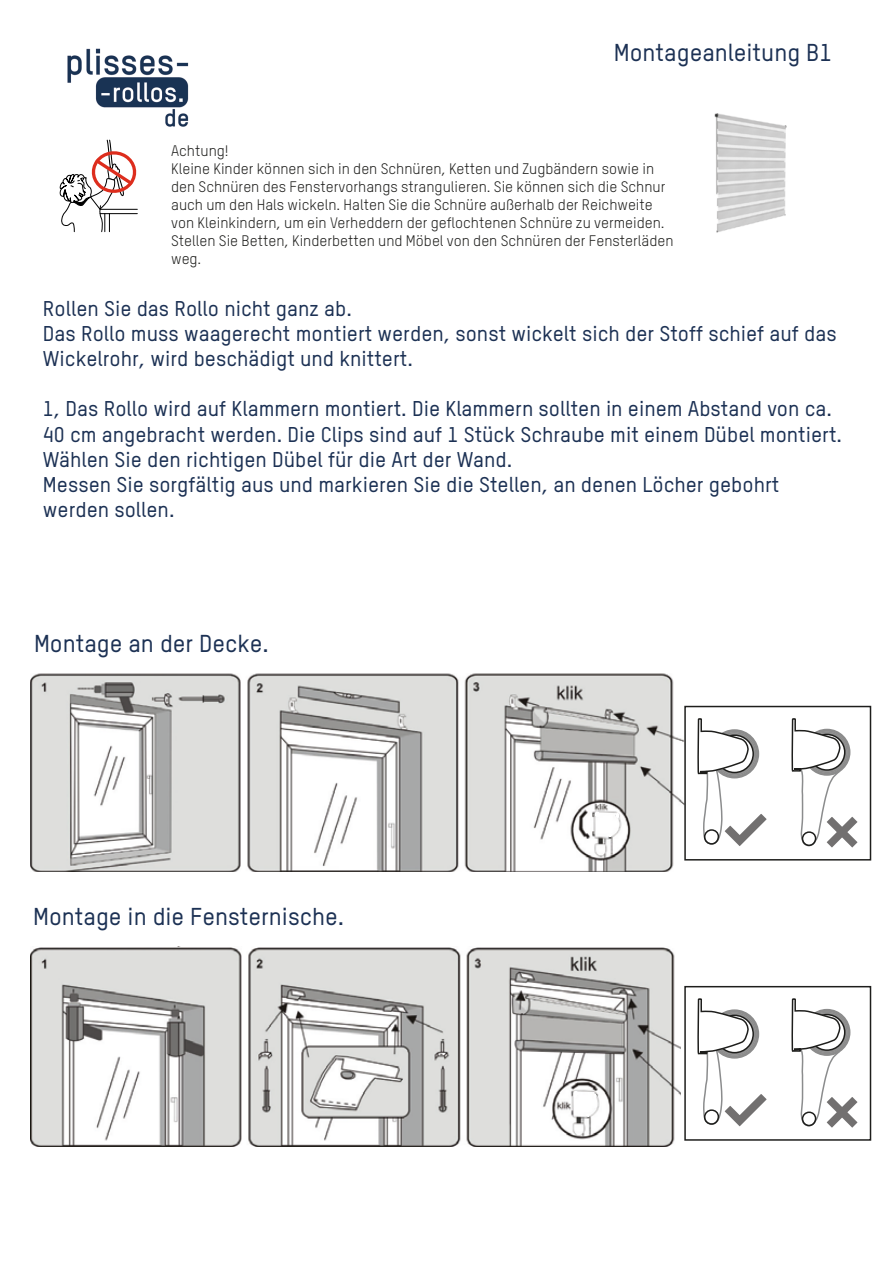
<style>
.page{position:relative;width:893px;height:1263px;background:#fff}
.page>*{position:absolute;margin:0;border:0;box-sizing:border-box;transform-origin:0 0}
.t1{font:500 24px "TSTARPRO";color:#1c3154}
.t2{font:500 21px/25.2px "TSTARPRO";color:#1c3154}
.t3{font:15px/18px "TSTARPRO";color:#1d1d1b}
</style>
<div class="page">
<img style="left:714px;top:113px;width:73px;height:120px">
<img style="left:31px;top:673px;width:655px;height:199px">
<img style="left:31px;top:946px;width:650px;height:200px">
<svg style="left:595px;top:811px;width:5px;height:6px"></svg>
<svg style="left:616px;top:813px;width:3px;height:5px"></svg>
<svg style="left:607px;top:833px;width:5px;height:4px"></svg>
<svg style="left:573px;top:1091px;width:6px;height:7px"></svg>
<svg style="left:593px;top:1093px;width:4px;height:5px"></svg>
<svg style="left:586px;top:1113px;width:4px;height:4px"></svg>
<svg style="left:697px;top:719px;width:70px;height:127px"></svg>
<svg style="left:791px;top:718px;width:66px;height:129px"></svg>
<div style="left:684px;top:706px;width:187px;height:154px;border:2px solid #1e1e1c"></div>
<svg style="left:697px;top:999px;width:70px;height:127px"></svg>
<svg style="left:791px;top:998px;width:66px;height:130px"></svg>
<div style="left:684px;top:986px;width:187px;height:155px;border:2px solid #1e1e1c"></div>
<img style="left:67px;top:48px;width:122px;height:79px">
<svg style="left:60px;top:139px;width:78px;height:93px"></svg>
<p class="t1" style="left:614px;top:37px;width:220px">Montageanleitung B1</p>
<p class="t3" style="left:171px;top:141px;width:504px">Achtung!<br>Kleine Kinder können sich in den Schnüren, Ketten und Zugbändern sowie in den Schnüren des Fenstervorhangs strangulieren. Sie können sich die Schnur auch um den Hals wickeln. Halten Sie die Schnüre außerhalb der Reichweite von Kleinkindern, um ein Verheddern der geflochtenen Schnüre zu vermeiden.<br>Stellen Sie Betten, Kinderbetten und Möbel von den Schnüren der Fensterläden weg.</p>
<p class="t2" style="left:43px;top:295px;width:795px">Rollen Sie das Rollo nicht ganz ab.<br>Das Rollo muss waagerecht montiert werden, sonst wickelt sich der Stoff schief auf das<br>Wickelrohr, wird beschädigt und knittert.</p>
<p class="t2" style="left:43px;top:396px;width:801px">1, Das Rollo wird auf Klammern montiert. Die Klammern sollten in einem Abstand von ca.<br>40 cm angebracht werden. Die Clips sind auf 1 Stück Schraube mit einem Dübel montiert.<br>Wählen Sie den richtigen Dübel für die Art der Wand.<br>Messen Sie sorgfältig aus und markieren Sie die Stellen, an denen Löcher gebohrt werden sollen.</p>
<p class="t1" style="left:34px;top:629px;width:236px">Montage an der Decke.</p>
<p class="t1" style="left:33px;top:902px;width:312px">Montage in die Fensternische.</p>
</div>
